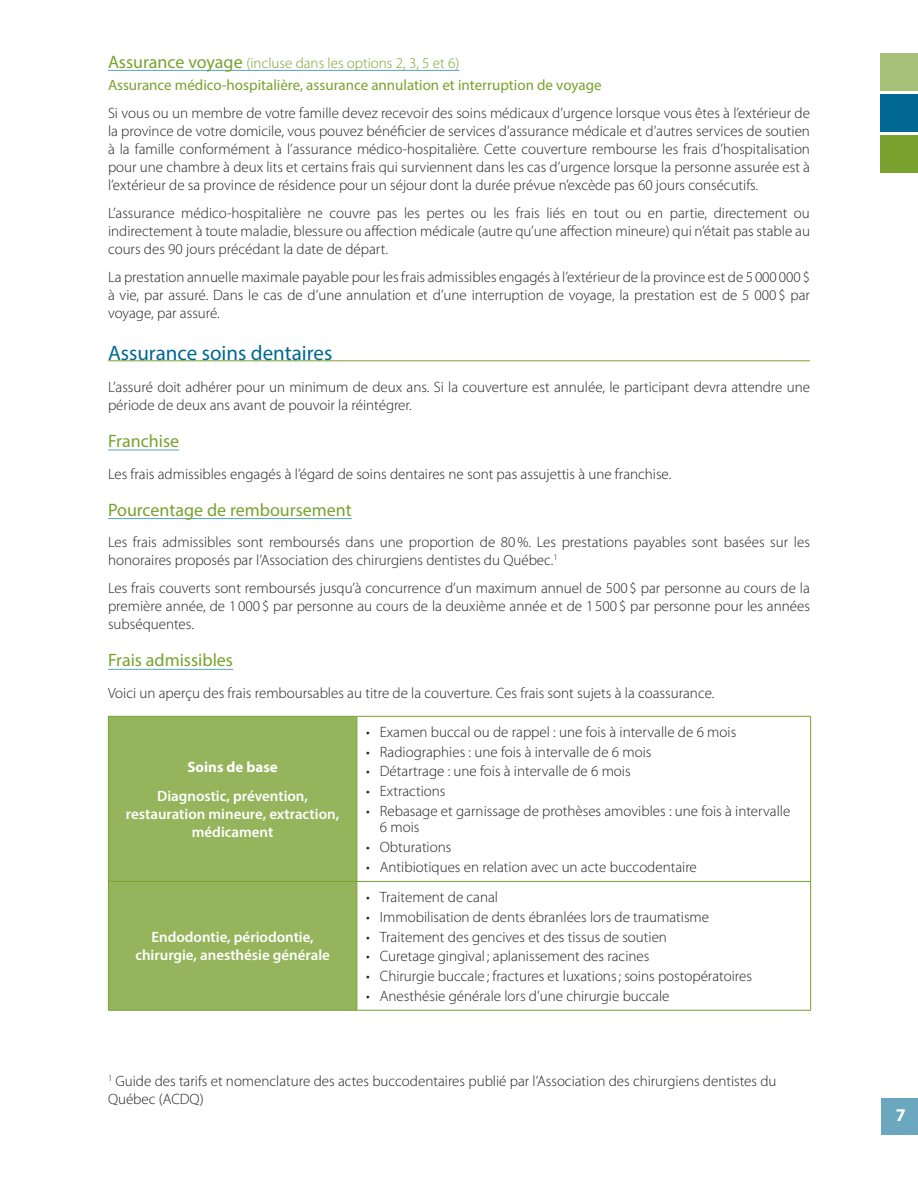
<style>
.page{position:relative;width:918px;height:1188px;background:#fff}
.page>*{position:absolute;margin:0;border:0;box-sizing:border-box;transform-origin:0 0}
.t1{font:21px "Myriad Pro";color:#006893}
.subTitle{font:18px "Myriad Pro";color:#78a22d}
.t2{font:700 18px "Myriad Pro";color:#fff}
.mainText{font:300 15px/18px "Myriad Pro";color:#231f20;text-align:justify}
.t3{font:600 15px/18px "Myriad Pro";color:#fff;text-align:center}
.mainText-2{font:15px "Myriad Pro";color:#78a22d}
.subTitle-2{font:300 15px "Myriad Pro";color:#78a22d}
.s1{font-weight:400;font-size:18px}
.s2{font-weight:700}
</style>
<div class="page">
<div style="left:882px;top:1098px;width:36px;height:36px;background:#6ca7c0"></div>
<div style="left:881px;top:95px;width:37px;height:37px;background:#006893"></div>
<div style="left:881px;top:135px;width:37px;height:38px;background:#78a22d"></div>
<div style="left:881px;top:54px;width:37px;height:37px;background:#a7c078"></div>
<hr style="left:108px;top:70px;width:351px;height:1px;background:#58a4c4">
<hr style="left:108px;top:360px;width:702px;height:1px;background:#78a22d">
<hr style="left:108px;top:450px;width:71px;height:1px;background:#58a4c4">
<hr style="left:108px;top:518px;width:244px;height:1px;background:#58a4c4">
<hr style="left:108px;top:669px;width:125px;height:1px;background:#58a4c4">
<div style="left:109px;top:717px;width:247px;height:293px;background:#95b45b"></div>
<hr style="left:356px;top:717px;width:1px;height:164px;background:#78a22d">
<hr style="left:108px;top:881px;width:249px;height:1px;background:#78a22d">
<hr style="left:357px;top:881px;width:454px;height:1px;background:#78a22d">
<hr style="left:356px;top:882px;width:1px;height:128px;background:#78a22d">
<hr style="left:108px;top:716px;width:249px;height:1px;background:#78a22d">
<hr style="left:108px;top:717px;width:1px;height:164px;background:#78a22d">
<hr style="left:357px;top:716px;width:454px;height:1px;background:#78a22d">
<hr style="left:810px;top:717px;width:1px;height:164px;background:#78a22d">
<hr style="left:108px;top:882px;width:1px;height:128px;background:#78a22d">
<hr style="left:810px;top:882px;width:1px;height:128px;background:#78a22d">
<hr style="left:108px;top:1010px;width:249px;height:1px;background:#78a22d">
<hr style="left:357px;top:1010px;width:454px;height:1px;background:#78a22d">
<p class="subTitle-2" style="left:108px;top:53px;width:353px"><span class="s1">Assurance voyage</span> (incluse dans les options 2, 3, 5 et 6)</p>
<p class="mainText-2" style="left:108px;top:76px;width:495px">Assurance médico-hospitalière, assurance annulation et interruption de voyage</p>
<p class="mainText" style="left:108px;top:104px;width:704px">Si vous ou un membre de votre famille devez recevoir des soins médicaux d’urgence lorsque vous êtes à l’extérieur de la province de votre domicile, vous pouvez bénéficier de services d’assurance médicale et d’autres services de soutien à la famille conformément à l’assurance médico-hospitalière. Cette couverture rembourse les frais d’hospitalisation pour une chambre à deux lits et certains frais qui surviennent dans les cas d’urgence lorsque la personne assurée est à l’extérieur de sa province de résidence pour un séjour dont la durée prévue n’excède pas 60 jours consécutifs.</p>
<p class="mainText" style="left:108px;top:204px;width:704px">L’assurance médico-hospitalière ne couvre pas les pertes ou les frais liés en tout ou en partie, directement ou indirectement à toute maladie, blessure ou affection médicale (autre qu’une affection mineure) qui n’était pas stable au cours des 90 jours précédant la date de départ.</p>
<p class="mainText" style="left:108px;top:268px;width:703px">La prestation annuelle maximale payable pour les frais admissibles engagés à l’extérieur de la province est de 5 000 000 $ à vie, par assuré. Dans le cas de d’une annulation et d’une interruption de voyage, la prestation est de 5 000 $ par voyage, par assuré.</p>
<p class="t1" style="left:108px;top:340px;width:226px">Assurance soins dentaires</p>
<p class="mainText" style="left:108px;top:378px;width:704px">L’assuré doit adhérer pour un minimum de deux ans. Si la couverture est annulée, le participant devra attendre une période de deux ans avant de pouvoir la réintégrer.</p>
<p class="subTitle" style="left:108px;top:430px;width:73px">Franchise</p>
<p class="mainText" style="left:108px;top:464px;width:565px">Les frais admissibles engagés à l’égard de soins dentaires ne sont pas assujettis à une franchise.</p>
<p class="subTitle" style="left:108px;top:499px;width:245px">Pourcentage de remboursement</p>
<p class="mainText" style="left:108px;top:533px;width:703px">Les frais admissibles sont remboursés dans une proportion de 80%. Les prestations payables sont basées sur les honoraires proposés par l’Association des chirurgiens dentistes du Québec.<sup>1</sup></p>
<p class="mainText" style="left:108px;top:579px;width:703px">Les frais couverts sont remboursés jusqu’à concurrence d’un maximum annuel de 500 $ par personne au cours de la première année, de 1 000 $ par personne au cours de la deuxième année et de 1 500 $ par personne pour les années subséquentes.</p>
<p class="subTitle" style="left:108px;top:649px;width:127px">Frais admissibles</p>
<p class="mainText" style="left:108px;top:684px;width:608px">Voici un aperçu des frais remboursables au titre de la couverture. Ces frais sont sujets à la coassurance.</p>
<p class="t3" style="left:157px;top:753px;width:152px;line-height:28.2px"><span class="s2">Soins de base<br></span>Diagnostic, prévention,</p>
<p class="t3" style="left:126px;top:804px;width:215px">restauration mineure, extraction, médicament</p>
<p class="t3" style="left:135px;top:928px;width:196px">Endodontie, périodontie, chirurgie, anesthésie générale</p>
<p class="mainText" style="left:366px;top:723px;width:371px">• Examen buccal ou de rappel : une fois à intervalle de 6 mois</p>
<p class="mainText" style="left:366px;top:743px;width:287px">• Radiographies : une fois à intervalle de 6 mois</p>
<p class="mainText" style="left:366px;top:762px;width:266px">• Détartrage : une fois à intervalle de 6 mois</p>
<p class="mainText" style="left:366px;top:782px;width:81px">• Extractions</p>
<p class="mainText" style="left:380px;top:803px;width:412px;line-height:16.5px;text-indent:-13px">• Rebasage et garnissage de prothèses amovibles : une fois à intervalle<br>6 mois</p>
<p class="mainText" style="left:366px;top:838px;width:87px">• Obturations</p>
<p class="mainText" style="left:366px;top:858px;width:332px">• Antibiotiques en relation avec un acte buccodentaire</p>
<p class="mainText" style="left:366px;top:888px;width:133px">• Traitement de canal</p>
<p class="mainText" style="left:366px;top:908px;width:344px">• Immobilisation de dents ébranlées lors de traumatisme</p>
<p class="mainText" style="left:366px;top:927px;width:302px">• Traitement des gencives et des tissus de soutien</p>
<p class="mainText" style="left:366px;top:947px;width:285px">• Curetage gingival ; aplanissement des racines</p>
<p class="mainText" style="left:366px;top:967px;width:387px">• Chirurgie buccale ; fractures et luxations; soins postopératoires</p>
<p class="mainText" style="left:366px;top:987px;width:305px">• Anesthésie générale lors d’une chirurgie buccale</p>
<p class="mainText" style="left:108px;top:1072px;width:670px"><sup>1</sup> Guide des tarifs et nomenclature des actes buccodentaires publié par l’Association des chirurgiens dentistes du<br>Québec (ACDQ)</p>
<p class="t2" style="left:896px;top:1103px;width:11px">7</p>
</div>
